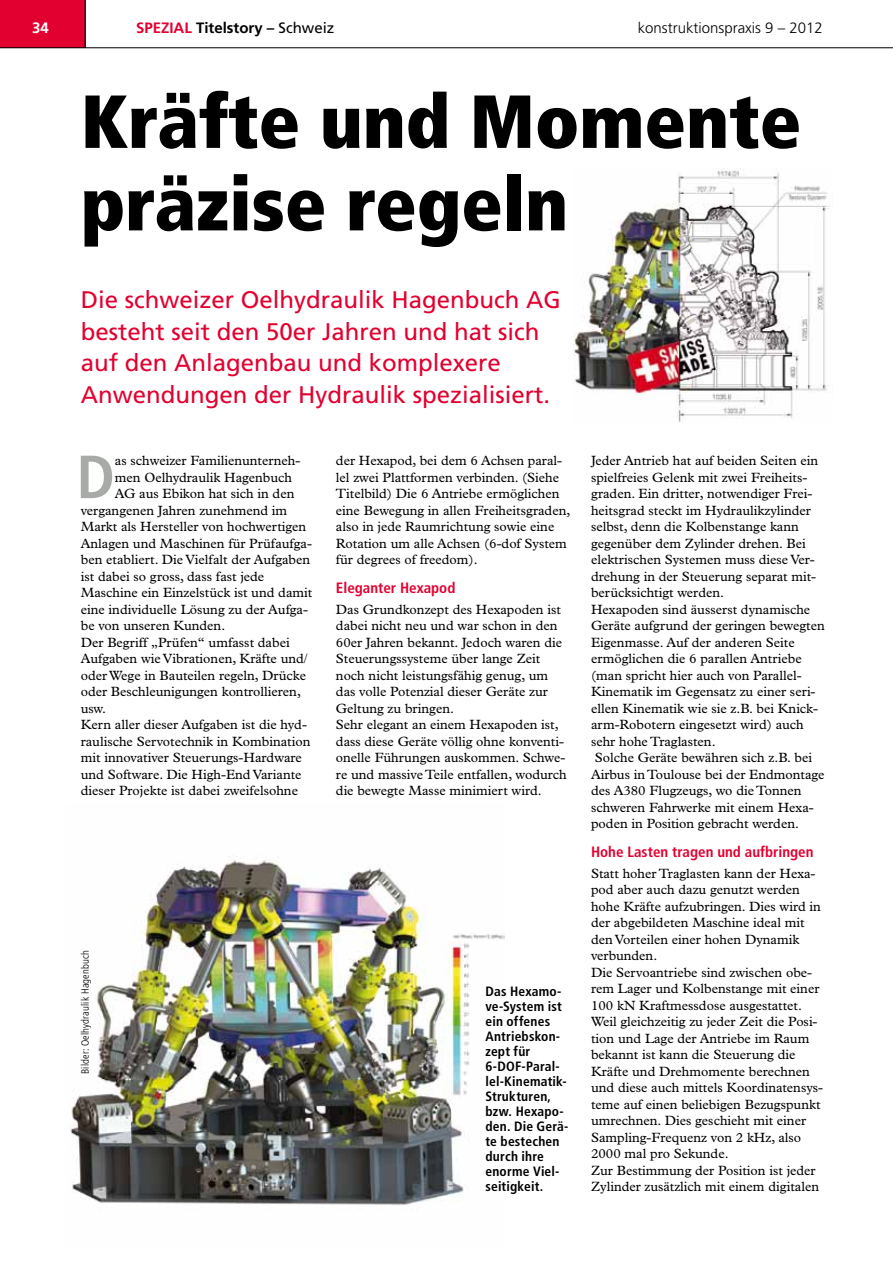
<style>
.page{position:relative;width:893px;height:1263px;background:#fff}
.page>*{position:absolute;margin:0;border:0;box-sizing:border-box;transform-origin:0 0}
.t1{font:900 condensed 75px/82.5px "Frutiger LT Std";color:#000}
.t2{font:700 condensed 60.75px "Frutiger LT Std";color:#a8aaa8}
.t3{font:24px/31.5px "Frutiger LT Std";color:#e20030}
.t4{font:700 condensed 15px "Frutiger LT Std";color:#e20030}
.t5{font:700 15px "Frutiger LT Std";color:#000}
.t6{font:300 15px "Frutiger LT Std";color:#000}
.t7{font:700 15px "Frutiger LT Std";color:#fff}
.t8{font:13.5px/16.5px "Plantin Std";color:#000}
.t9{font:700 condensed 13.5px/15px "Frutiger LT Std";letter-spacing:.015em;color:#000}
.t10{font:300 condensed 10.5px "Frutiger LT Std";letter-spacing:.015em;color:#000}
.s1{color:#e20030}
.s2{font-weight:400}
</style>
<div class="page">
<div style="left:0;top:0;width:85px;height:48px;background:#e20030"></div>
<hr style="left:85px;top:0;width:1px;height:48px;background:#000">
<hr style="left:0;top:47px;width:893px;height:1px;background:#000">
<img style="left:70px;top:856px;width:435px;height:349px">
<img style="left:574px;top:168px;width:256px;height:254px">
<p class="t7" style="left:32px;top:18px;width:18px">34</p>
<p class="t5" style="left:136px;top:18px;width:200px"><span class="s1">Spezial</span> Titelstory – <span class="s2">Schweiz</span></p>
<p class="t6" style="left:638px;top:19px;width:187px">konstruktionspraxis 9 – 2012</p>
<h1 class="t1" style="left:81px;top:80px;width:722px">Kräfte und Momente präzise regeln</h1>
<h3 class="t3" style="left:81px;top:284px;width:482px">Die schweizer Oelhydraulik Hagenbuch AG besteht seit den 50er Jahren und hat sich auf den Anlagenbau und komplexere Anwendungen der Hydraulik spezialisiert.</h3>
<h2 class="t2" style="left:77px;top:441px;width:40px">D</h2>
<p class="t8" style="left:115px;top:452px;width:187px">as schweizer Familienunterneh-</p>
<p class="t8" style="left:115px;top:469px;width:179px">men Oelhydraulik Hagenbuch</p>
<p class="t8" style="left:115px;top:485px;width:181px">AG aus Ebikon hat sich in den</p>
<p class="t8" style="left:81px;top:502px;width:208px">vergangenen Jahren zunehmend im</p>
<p class="t8" style="left:81px;top:518px;width:227px">Markt als Hersteller von hochwertigen</p>
<p class="t8" style="left:81px;top:535px;width:233px">Anlagen und Maschinen für Prüfaufga-</p>
<p class="t8" style="left:81px;top:551px;width:231px">ben etabliert. Die Vielfalt der Aufgaben</p>
<p class="t8" style="left:81px;top:568px;width:185px">ist dabei so gross, dass fast jede</p>
<p class="t8" style="left:81px;top:584px;width:233px">Maschine ein Einzelstück ist und damit</p>
<p class="t8" style="left:81px;top:601px;width:229px">eine individuelle Lösung zu der Aufga-</p>
<p class="t8" style="left:81px;top:617px;width:146px">be von unseren Kunden.</p>
<p class="t8" style="left:81px;top:634px;width:210px">Der Begriff „Prüfen“ umfasst dabei</p>
<p class="t8" style="left:81px;top:650px;width:228px">Aufgaben wie Vibrationen, Kräfte und/</p>
<p class="t8" style="left:81px;top:667px;width:227px">oder Wege in Bauteilen regeln, Drücke</p>
<p class="t8" style="left:81px;top:683px;width:222px">oder Beschleunigungen kontrollieren,</p>
<p class="t8" style="left:81px;top:700px;width:27px">usw.</p>
<p class="t8" style="left:81px;top:716px;width:228px">Kern aller dieser Aufgaben ist die hyd-</p>
<p class="t8" style="left:81px;top:733px;width:231px">raulische Servotechnik in Kombination</p>
<p class="t8" style="left:81px;top:749px;width:223px">mit innovativer Steuerungs-Hardware</p>
<p class="t8" style="left:81px;top:766px;width:222px">und Software. Die High-End Variante</p>
<p class="t8" style="left:81px;top:782px;width:219px">dieser Projekte ist dabei zweifelsohne</p>
<p class="t8" style="left:336px;top:452px;width:236px">der Hexapod, bei dem 6 Achsen paral&shy;lel zwei Plattformen verbinden. (Siehe Titelbild) Die 6 Antriebe ermöglichen eine Bewegung in allen Freiheitsgraden, also in jede Raumrichtung sowie eine Rotation um alle Achsen (6-dof System für degrees of freedom).</p>
<p class="t4" style="left:336px;top:578px;width:121px">Eleganter Hexapod</p>
<p class="t8" style="left:336px;top:601px;width:232px">Das Grundkonzept des Hexapoden ist dabei nicht neu und war schon in den 60er Jahren bekannt. Jedoch waren die Steuerungssysteme über lange Zeit noch nicht leistungsfähig genug, um das volle Potenzial dieser Geräte zur Geltung zu bringen.<br>Sehr elegant an einem Hexapoden ist, dass diese Geräte völlig ohne konventi&shy;onelle Führungen auskommen. Schwe&shy;re und massive Teile entfallen, wodurch die bewegte Masse minimiert wird.</p>
<p class="t10" style="left:79px;top:1074px;width:125px;rotate:-90deg">Bilder: Oelhydraulik Hagenbuch</p>
<p class="t9" style="left:485px;top:983px;width:84px">Das Hexamo&shy;ve-System ist ein offenes<br>Antriebskon&shy;zept für<br>6-DOF-Paral&shy;lel-Kinematik-<br>Strukturen, bzw. Hexapo&shy;den. Die Gerä&shy;te bestechen durch ihre enorme Viel&shy;seitigkeit.</p>
<p class="t8" style="left:591px;top:452px;width:235px">Jeder Antrieb hat auf beiden Seiten ein spielfreies Gelenk mit zwei Freiheits&shy;graden. Ein dritter, notwendiger Frei&shy;heitsgrad steckt im Hydraulikzylinder selbst, denn die Kolbenstange kann gegenüber dem Zylinder drehen. Bei elektrischen Systemen muss diese Ver&shy;drehung in der Steuerung separat mit&shy;berücksichtigt werden.<br>Hexapoden sind äusserst dynamische Geräte aufgrund der geringen bewegten Eigenmasse. Auf der anderen Seite ermöglichen die 6 parallen Antriebe (man spricht hier auch von Parallel-Kinematik im Gegensatz zu einer seri&shy;ellen Kinematik wie sie z.B. bei Knick&shy;arm-Robotern eingesetzt wird) auch sehr hohe Traglasten.<br>Solche Geräte bewähren sich z.B. bei Airbus in Toulouse bei der Endmontage des A380 Flugzeugs, wo die Tonnen schweren Fahrwerke mit einem Hexa&shy;poden in Position gebracht werden.</p>
<p class="t4" style="left:591px;top:842px;width:224px">Hohe Lasten tragen und aufbringen</p>
<p class="t8" style="left:591px;top:865px;width:234px">Statt hoher Traglasten kann der Hexa&shy;pod aber auch dazu genutzt werden hohe Kräfte aufzubringen. Dies wird in der abgebildeten Maschine ideal mit den Vorteilen einer hohen Dynamik verbunden.<br>Die Servoantriebe sind zwischen obe&shy;rem Lager und Kolbenstange mit einer 100 kN Kraftmessdose ausgestattet.<br>Weil gleichzeitig zu jeder Zeit die Posi&shy;tion und Lage der Antriebe im Raum bekannt ist kann die Steuerung die Kräfte und Drehmomente berechnen und diese auch mittels Koordinatensys&shy;teme auf einen beliebigen Bezugspunkt umrechnen. Dies geschieht mit einer Sampling-Frequenz von 2 kHz, also 2000 mal pro Sekunde.<br>Zur Bestimmung der Position ist jeder Zylinder zusätzlich mit einem digitalen</p>
</div>
